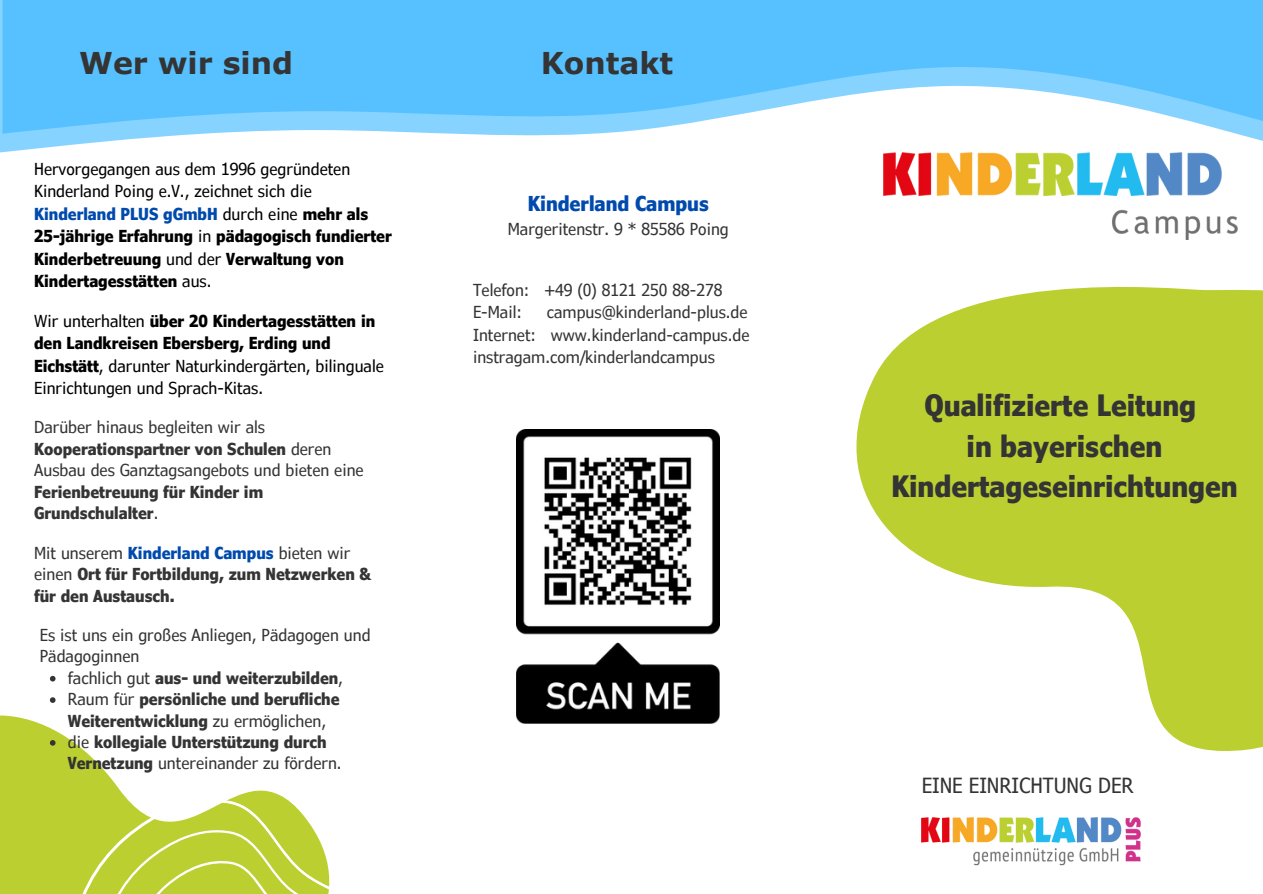
<style>
.page{position:relative;width:1263px;height:894px;background:#fff}
.page>*{position:absolute;margin:0;border:0;box-sizing:border-box;transform-origin:0 0}
.t1{font:700 30px "Verdana Pro";color:#343434}
.t2{font:700 condensed 29.4px/40.5px "Verdana Pro";color:#343434;text-align:center}
.t3{font:condensed 20.85px "Verdana Pro";color:#343434}
.t4{font:700 condensed 20.55px "Verdana Pro";color:#004aad}
.t5{font:condensed 16.5px/21.3px "Verdana Pro";color:#343434}
.t6{font:700 condensed 16.5px/21.3px "Verdana Pro";color:#343434}
.t7{font:700 condensed 16.5px/22.5px "Verdana Pro";color:#000}
.t8{font:condensed 16.5px/22.5px "Verdana Pro";color:#000}
.s1{font-weight:400}
.s2{color:#004aad}
.s3{font-weight:700}
</style>
<div class="page">
<svg style="left:0;top:678px;width:55px;height:215px"></svg>
<svg style="left:2px;top:728px;width:104px;height:165px;background:#c2d445"></svg>
<svg style="left:46px;top:772px;width:258px;height:121px;fill:#bbd030"></svg>
<svg style="left:90px;top:816px;width:240px;height:77px;background:#c2d546"></svg>
<svg style="left:0;top:0;width:584px;height:152px"></svg>
<svg style="left:856px;top:134px;width:407px;height:732px"></svg>
<svg style="left:2px;top:0;width:1261px;height:134px;background:#6fcaff"></svg>
<img style="left:516px;top:429px;width:204px;height:293px">
<svg style="left:50px;top:675px;width:6px;height:6px"></svg>
<svg style="left:50px;top:697px;width:6px;height:5px"></svg>
<svg style="left:50px;top:739px;width:6px;height:6px"></svg>
<p class="t1" style="left:79px;top:44px;width:216px">Wer wir sind</p>
<p class="t1" style="left:541px;top:44px;width:134px">Kontakt</p>
<p class="t7" style="left:34px;top:157px;width:359px"><span class="s1">Hervorgegangen aus dem 1996 gegründeten Kinderland Poing e.V., zeichnet sich die </span><span class="s2">Kinderland PLUS gGmbH</span> <span class="s1">durch eine</span> mehr als 25-jährige Erfahrung <span class="s1">in</span> pädagogisch fundierter Kinderbetreuung <span class="s1">und der</span> Verwaltung von Kindertagesstätten <span class="s1">aus.</span></p>
<p class="t8" style="left:34px;top:309px;width:351px">Wir unterhalten <span class="s3">über 20 Kindertagesstätten in den Landkreisen Ebersberg, Erding und Eichstätt</span>, darunter Naturkindergärten, bilinguale Einrichtungen und Sprach-Kitas.</p>
<p class="t5" style="left:34px;top:416px;width:331px">Darüber hinaus begleiten wir als <span class="s3">Kooperationspartner von Schulen</span> deren Ausbau des Ganztagsangebots und bieten eine <span class="s3">Ferienbetreuung für Kinder im Grundschulalter</span>.</p>
<h1 class="t6" style="left:34px;top:541px;width:339px"><span class="s1">Mit unserem</span> <span class="s2">Kinderland Campus</span> <span class="s1">bieten wir einen</span> Ort für Fortbildung, zum Netzwerken &amp; für den Austausch.</h1>
<p class="t5" style="left:40px;top:623px;width:332px">Es ist uns ein großes Anliegen, Pädagogen und<br>Pädagoginnen</p>
<p class="t6" style="left:68px;top:666px;width:277px"><span class="s1">fachlich gut</span> aus- und weiterzubilden<span class="s1">,</span></p>
<p class="t6" style="left:68px;top:687px;width:273px"><span class="s1">Raum für</span> persönliche und berufliche<br>Weiterentwicklung <span class="s1">zu ermöglichen,</span></p>
<p class="t6" style="left:68px;top:730px;width:275px"><span class="s1">die</span> kollegiale Unterstützung durch<br>Vernetzung <span class="s1">untereinander zu fördern.</span></p>
<p class="t4" style="left:528px;top:190px;width:183px">Kinderland Campus</p>
<p class="t5" style="left:508px;top:217px;width:223px">Margeritenstr. 9 * 85586 Poing</p>
<h2 class="t5" style="left:473px;top:278px;width:251px">Telefon: +49 (0) 8121 250 88-278</h2>
<p class="t5" style="left:473px;top:301px;width:50px">E-Mail:</p>
<p class="t5" style="left:547px;top:301px;width:202px">campus@kinderland-plus.de</p>
<p class="t5" style="left:473px;top:323px;width:278px">Internet: www.kinderland-campus.de</p>
<p class="t5" style="left:473px;top:346px;width:243px">instragam.com/kinderlandcampus</p>
<p class="t2" style="left:891px;top:384px;width:348px">Qualifizierte Leitung<br>in bayerischen<br>Kindertageseinrichtungen</p>
<h1 class="t3" style="left:922px;top:772px;width:213px">EINE EINRICHTUNG DER</h1>
</div>
